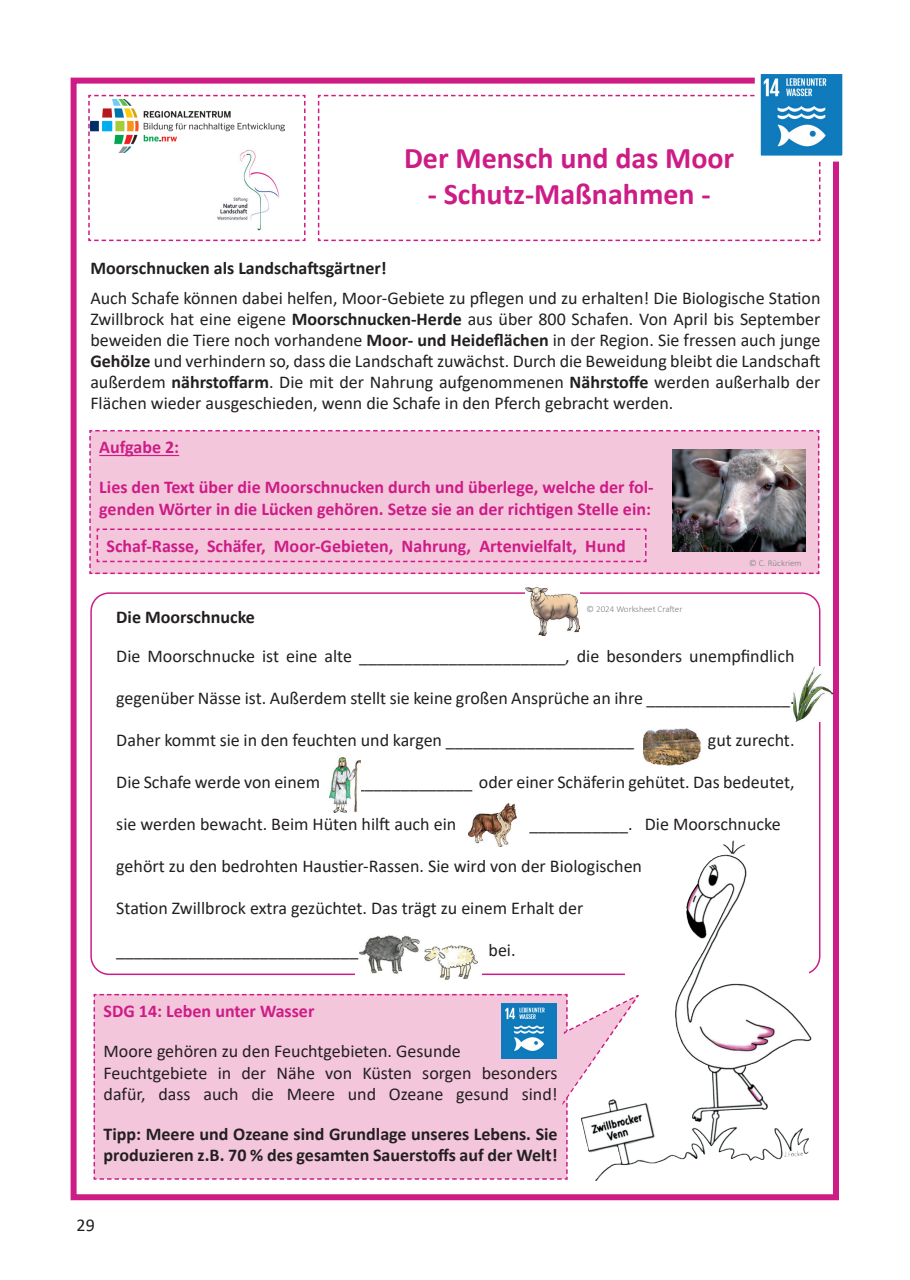
<style>
.page{position:relative;width:910px;height:1280px;background:#fff}
.page>*{position:absolute;margin:0;border:0;box-sizing:border-box;transform-origin:0 0}
.t1{font:700 30px "Calibri";color:#cd1c86}
.t2{font:18px/21px "Calibri";color:#231f20}
.t3{font:700 18px/21.6px "Calibri";color:#cd1c86}
.t4{font:700 18px/21.6px "Calibri";color:#231f20}
.t5{font:300 9px "Calibri";color:#7c7e81}
.s1{font-weight:700}
</style>
<div class="page">
<div style="left:71px;top:78px;width:768px;height:1122px;border:6px solid #cd1c86"></div>
<svg style="left:317px;top:94px;width:504px;height:148px"></svg>
<img style="left:762px;top:75px;width:79px;height:80px">
<div style="left:755px;top:68px;width:93px;height:94px;border:6px solid #fff"></div>
<svg style="left:88px;top:94px;width:218px;height:148px"></svg>
<div style="left:89px;top:430px;width:730px;height:144px;background:#f4c6dc"></div>
<img style="left:672px;top:449px;width:134px;height:102px">
<img style="left:525px;top:587px;width:55px;height:49px">
<img style="left:794px;top:667px;width:38px;height:54px">
<img style="left:643px;top:728px;width:58px;height:38px">
<img style="left:643px;top:734px;width:58px;height:15px">
<img style="left:468px;top:803px;width:49px;height:44px">
<img style="left:329px;top:757px;width:32px;height:56px">
<img style="left:686px;top:840px;width:60px;height:92px">
<img style="left:360px;top:936px;width:59px;height:37px">
<img style="left:424px;top:945px;width:53px;height:34px">
<svg style="left:94px;top:993px;width:549px;height:187px;background:#edc7dd"></svg>
<h1 class="t1" style="left:404px;top:136px;width:332px">Der Mensch und das Moor</h1>
<h1 class="t1" style="left:428px;top:172px;width:284px">- Schutz-Maßnahmen -</h1>
<p class="t4" style="left:90px;top:257px;width:298px">Moorschnucken als Landschaftsgärtner!</p>
<p class="t2" style="left:90px;top:287px;width:732px;text-align:justify">Auch Schafe können dabei helfen, Moor-Gebiete zu pflegen und zu erhalten! Die Biologische Station Zwillbrock hat eine eigene <span class="s1">Moorschnucken-Herde</span> aus über 800 Schafen. Von April bis September beweiden die Tiere noch vorhandene <span class="s1">Moor- und Heideflächen</span> in der Region. Sie fressen auch junge <span class="s1">Gehölze</span> und verhindern so, dass die Landschaft zuwächst. Durch die Beweidung bleibt die Landschaft außerdem <span class="s1">nährstoffarm</span>. Die mit der Nahrung aufgenommenen <span class="s1">Nährstoffe</span> werden außerhalb der Flächen wieder ausgeschieden, wenn die Schafe in den Pferch gebracht werden.</p>
<p class="t3" style="left:99px;top:436px;width:81px">Aufgabe 2:</p>
<p class="t3" style="left:99px;top:476px;width:556px">Lies den Text über die Moorschnucken durch und überlege, welche der fol&shy;genden Wörter in die Lücken gehören. Setze sie an der richtigen Stelle ein:</p>
<p class="t3" style="left:107px;top:535px;width:521px">Schaf-Rasse, Schäfer, Moor-Gebieten, Nahrung, Artenvielfalt, Hund</p>
<p class="t5" style="left:749px;top:557px;width:54px">© C. Rückriem</p>
<p class="t5" style="left:587px;top:603px;width:97px">© 2024 Worksheet Crafter</p>
<p class="t4" style="left:116px;top:606px;width:140px">Die Moorschnucke</p>
<p class="t2" style="left:116px;top:645px;width:680px">Die Moorschnucke ist eine alte _______________________, die besonders unempfindlich</p>
<p class="t2" style="left:116px;top:687px;width:680px">gegenüber Nässe ist. Außerdem stellt sie keine großen Ansprüche an ihre ________________.</p>
<p class="t2" style="left:116px;top:729px;width:519px">Daher kommt sie in den feuchten und kargen _____________________</p>
<p class="t2" style="left:708px;top:729px;width:88px">gut zurecht.</p>
<p class="t2" style="left:116px;top:771px;width:205px">Die Schafe werde von einem</p>
<p class="t2" style="left:356px;top:771px;width:440px">_____________ oder einer Schäferin gehütet. Das bedeutet,</p>
<p class="t2" style="left:116px;top:813px;width:341px">sie werden bewacht. Beim Hüten hilft auch ein</p>
<p class="t2" style="left:529px;top:813px;width:253px">___________. Die Moorschnucke</p>
<p class="t2" style="left:116px;top:855px;width:527px">gehört zu den bedrohten Haustier-Rassen. Sie wird von der Biologischen</p>
<p class="t2" style="left:116px;top:897px;width:469px">Station Zwillbrock extra gezüchtet. Das trägt zu einem Erhalt der</p>
<p class="t2" style="left:116px;top:939px;width:244px">___________________________</p>
<p class="t2" style="left:489px;top:939px;width:29px">bei.</p>
<p class="t3" style="left:104px;top:1000px;width:212px">SDG 14: Leben unter Wasser</p>
<p class="t2" style="left:104px;top:1040px;width:456px;line-height:21.6px">Moore gehören zu den Feuchtgebieten. Gesunde<br>Feuchtgebiete in der Nähe von Küsten sorgen besonders dafür, dass auch die Meere und Ozeane gesund sind!</p>
<p class="t4" style="left:104px;top:1123px;width:456px">Tipp: Meere und Ozeane sind Grundlage unseres Lebens. Sie produzieren z.B. 70 % des gesamten Sauerstoffs auf der Welt!</p>
<p class="t2" style="left:77px;top:1214px;width:20px">29</p>
</div>
